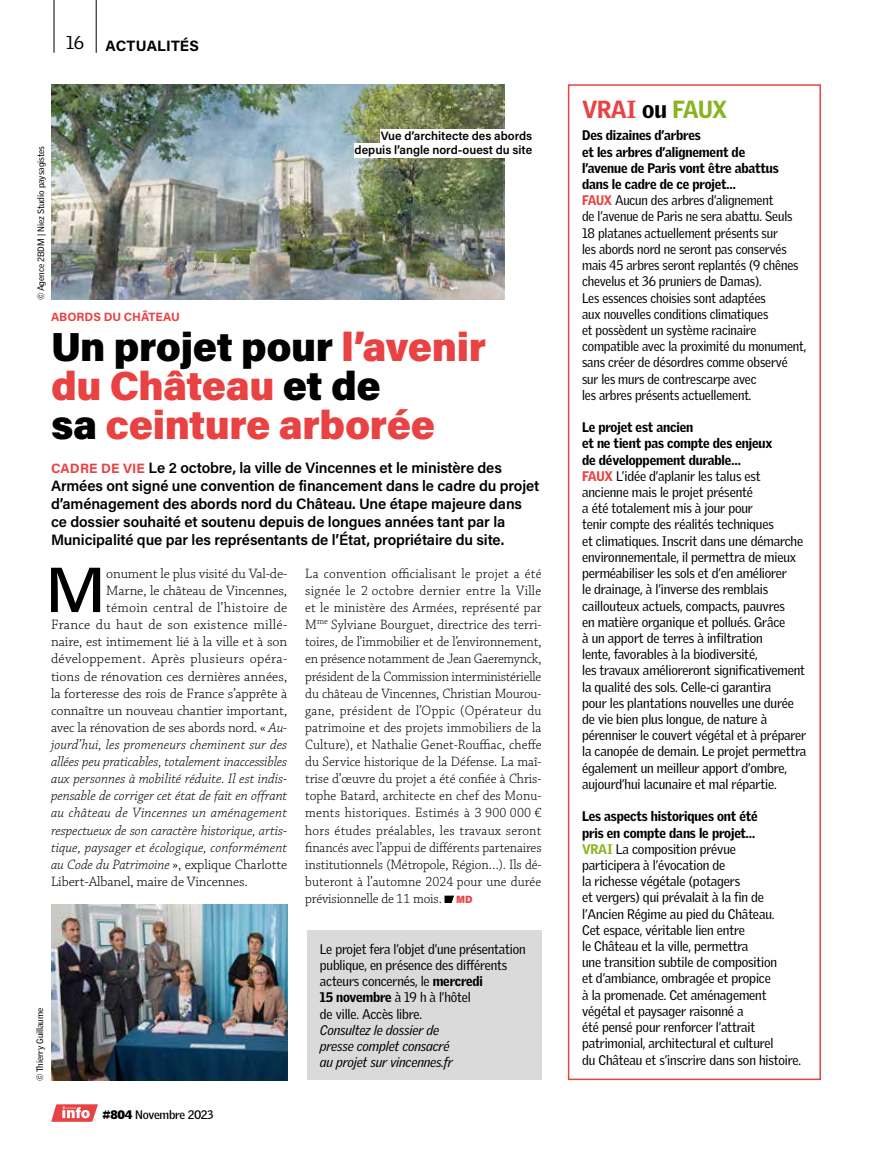
<style>
.page{position:relative;width:872px;height:1149px;background:#fff}
.page>*{position:absolute;margin:0;border:0;box-sizing:border-box;transform-origin:0 0}
._00_TEXTE_LETTRINE{font:500 62.55px "Acumin Pro Wide";color:#000}
._00_TITRE_MINEUR{font:900 40.5px/39px "Acumin Pro";letter-spacing:-.01em;color:#e84242}
.TITRE_BREVE{font:900 24px "Griffith Gothic";letter-spacing:-.025em;color:#e84242}
.t1{font:18px "Griffith Gothic";color:#000}
._00_CHAPEAU{font:600 15px/18px "Acumin Pro";letter-spacing:-.01em;color:#000}
.t2{font:700 15px "Acumin Pro";letter-spacing:.01em;color:#000}
._00_TEXTE_LETTRINE-2{font:300 14.25px/17.1px "Chaparral Pro";letter-spacing:-.005em;color:#000;text-align:justify;scale:.95 1}
._00_TEXTE_LETTRINE-3{font:300 14.25px "Chaparral Pro";letter-spacing:-.005em;color:#000}
._00_TEXTE_LETTRINE-4{font:italic 300 14.25px "Chaparral Pro";color:#000}
._00_TEXTE_LETTRINE-5{font:300 14.25px "Chaparral Pro";letter-spacing:.02em;color:#000}
._00_TEXTE_LETTRINE-6{font:300 14.25px "Chaparral Pro";letter-spacing:.015em;color:#000}
.TXT_BREVE{font:13.5px/16.2px "Griffith Gothic";letter-spacing:-.01em;color:#000}
.TXT_BREVE-2{font:13.5px/16.2px "Griffith Gothic";letter-spacing:-.01em;color:#000;scale:.94 1}
.TXT_BREVE-3{font:900 13.5px/16.2px "Griffith Gothic";letter-spacing:-.01em;color:#000}
.TXT_BREVE-4{font:13.5px/16.2px "Griffith Gothic";letter-spacing:-.01em;color:#000;scale:.96 1}
.TXT_BREVE-5{font:italic 13.5px/16.2px "Griffith Gothic";letter-spacing:-.01em;color:#000}
._00_LÉGENDES{font:600 12px "Acumin Pro";color:#000}
.t3{font:700 12px "Griffith Gothic";letter-spacing:-.03em;color:#000}
._00_SURTITRE{font:700 12px "Acumin Pro";color:#e84242}
.t4{font:9px "Griffith Gothic";letter-spacing:-.01em;color:#000}
.s1{color:#000}
.s2{font-weight:700;font-size:13.5px;color:#e84242}
.s3{font-style:italic}
.s4{font-weight:900}
.s5{font-family:"Acumin Pro";font-weight:900;font-size:10.5px;color:#e84242}
.s6{color:#89b422}
.s7{font-weight:900;color:#e84242}
.s8{font-weight:900;color:#89b422}
</style>
<div class="page">
<hr style="left:54px;top:0;width:1px;height:53px;background:#000">
<hr style="left:96px;top:0;width:1px;height:53px;background:#000">
<svg style="left:51px;top:1104px;width:47px;height:17px"></svg>
<img style="left:51px;top:84px;width:453px;height:216px">
<svg style="left:444px;top:895px;width:10px;height:7px"></svg>
<div style="left:307px;top:929px;width:234px;height:150px;background:#dadada"></div>
<div style="left:568px;top:84px;width:253px;height:995px;border:2px solid #e84242"></div>
<img style="left:51px;top:904px;width:236px;height:176px">
<div style="left:380px;top:129px;width:156px;height:15px;background:#fff"></div>
<div style="left:354px;top:143px;width:182px;height:15px;background:#fff"></div>
<p class="t1" style="left:66px;top:32px;width:19px">16</p>
<p class="t2" style="left:105px;top:35px;width:95px">ACTUALITÉS</p>
<p class="t4" style="left:35px;top:300px;width:155px;rotate:-90deg">©Agence 2BDM | Niez Studio paysagistes</p>
<p class="_00_LÉGENDES" style="left:381px;top:128px;width:153px">Vue d’architecte des abords</p>
<p class="_00_LÉGENDES" style="left:355px;top:141px;width:179px">depuis l’angle nord-ouest du site</p>
<p class="_00_SURTITRE" style="left:51px;top:309px;width:130px">ABORDS DU CHÂTEAU</p>
<p class="_00_TITRE_MINEUR" style="left:51px;top:325px;width:437px"><span class="s1">Un projet pour</span> l’avenir du Château <span class="s1">et de<br>sa</span> ceinture arborée</p>
<p class="_00_CHAPEAU" style="left:51px;top:458px;width:490px"><span class="s2">CADRE DE VIE</span> Le 2 octobre, la ville de Vincennes et le ministère des Armées ont signé une convention de financement dans le cadre du projet d’aménagement des abords nord du Château. Une étape majeure dans ce dossier souhaité et soutenu depuis de longues années tant par la Municipalité que par les représentants de l’État, propriétaire du site.</p>
<p class="_00_TEXTE_LETTRINE" style="left:45px;top:545px;width:63px">M</p>
<p class="_00_TEXTE_LETTRINE-3" style="left:106px;top:565px;width:182px">onument le plus visité du Val-de-</p>
<p class="_00_TEXTE_LETTRINE-3" style="left:106px;top:582px;width:182px">Marne, le château de Vincennes,</p>
<p class="_00_TEXTE_LETTRINE-6" style="left:106px;top:599px;width:182px">témoin central de l’histoire de</p>
<p class="_00_TEXTE_LETTRINE-5" style="left:51px;top:616px;width:238px">France du haut de son existence millé-</p>
<p class="_00_TEXTE_LETTRINE-3" style="left:51px;top:634px;width:238px">naire, est intimement lié à la ville et à son</p>
<p class="_00_TEXTE_LETTRINE-5" style="left:51px;top:651px;width:238px">développement. Après plusieurs opéra-</p>
<p class="_00_TEXTE_LETTRINE-3" style="left:51px;top:668px;width:238px">tions de rénovation ces dernières années,</p>
<p class="_00_TEXTE_LETTRINE-3" style="left:51px;top:685px;width:238px">la forteresse des rois de France s’apprête à</p>
<p class="_00_TEXTE_LETTRINE-3" style="left:51px;top:702px;width:238px">connaître un nouveau chantier important,</p>
<p class="_00_TEXTE_LETTRINE-3" style="left:51px;top:719px;width:238px">avec la rénovation de ses abords nord. « <span class="s3">Au-</span></p>
<p class="_00_TEXTE_LETTRINE-4" style="left:51px;top:736px;width:238px">jourd’hui, les promeneurs cheminent sur des</p>
<p class="_00_TEXTE_LETTRINE-4" style="left:51px;top:753px;width:238px">allées peu praticables, totalement inaccessibles</p>
<p class="_00_TEXTE_LETTRINE-4" style="left:51px;top:770px;width:238px">aux personnes à mobilité réduite. Il est indis-</p>
<p class="_00_TEXTE_LETTRINE-4" style="left:51px;top:787px;width:238px">pensable de corriger cet état de fait en offrant</p>
<p class="_00_TEXTE_LETTRINE-4" style="left:51px;top:805px;width:238px">au château de Vincennes un aménagement</p>
<p class="_00_TEXTE_LETTRINE-4" style="left:51px;top:822px;width:238px">respectueux de son caractère historique, artis-</p>
<p class="_00_TEXTE_LETTRINE-4" style="left:51px;top:839px;width:238px">tique, paysager et écologique, conformément</p>
<p class="_00_TEXTE_LETTRINE-3" style="left:51px;top:856px;width:238px"><span class="s3">au Code du Patrimoine</span> », explique Charlotte</p>
<p class="_00_TEXTE_LETTRINE-3" style="left:51px;top:873px;width:198px">Libert-Albanel, maire de Vincennes.</p>
<p class="t4" style="left:34px;top:1080px;width:75px;rotate:-90deg">©Thierry Guillaume</p>
<p class="t3" style="left:103px;top:1107px;width:113px"><span class="s4">#804</span> Novembre 2023</p>
<p class="_00_TEXTE_LETTRINE-2" style="left:305px;top:565px;width:250px">La convention officialisant le projet a été signée le 2 octobre dernier entre la Ville et le ministère des Armées, représenté par M<sup>me</sup> Sylviane Bourguet, directrice des terri&shy;toires, de l’immobilier et de l’environnement, en présence notamment de Jean Gaeremynck, président de la Commission interministérielle du château de Vincennes, Christian Mourou&shy;gane, président de l’Oppic (Opérateur du patrimoine et des projets immobiliers de la Culture), et Nathalie Genet-Rouffiac, cheffe du Service historique de la Défense. La maî&shy;trise d’œuvre du projet a été confiée à Chris&shy;tophe Batard, architecte en chef des Monu&shy;ments historiques. Estimés à 3 900 000 € hors études préalables, les travaux seront financés avec l’appui de différents partenaires institutionnels (Métropole, Région…). Ils dé&shy;buteront à l’automne 2024 pour une durée prévisionnelle de 11 mois. <span class="s5">MD</span></p>
<p class="TXT_BREVE-4" style="left:320px;top:940px;width:216px">Le projet fera l’objet d’une présentation publique, en présence des différents acteurs concernés, le <span class="s4">mercredi<br>15 novembre</span> à 19 h à l’hôtel<br>de ville. Accès libre.</p>
<p class="TXT_BREVE-5" style="left:320px;top:1021px;width:134px">Consultez le dossier de presse complet consacré au projet sur vincennes.fr</p>
<p class="TITRE_BREVE" style="left:582px;top:95px;width:147px">VRAI <span class="s1">ou</span> <span class="s6">FAUX</span></p>
<p class="TXT_BREVE-3" style="left:582px;top:127px;width:198px">Des dizaines d’arbres<br>et les arbres d’alignement de l’avenue de Paris vont être abattus dans le cadre de ce projet…</p>
<p class="TXT_BREVE-2" style="left:582px;top:192px;width:240px"><span class="s7">FAUX</span> Aucun des arbres d’alignement<br>de l’avenue de Paris ne sera abattu. Seuls 18 platanes actuellement présents sur<br>les abords nord ne seront pas conservés mais 45 arbres seront replantés (9 chênes chevelus et 36 pruniers de Damas).<br>Les essences choisies sont adaptées<br>aux nouvelles conditions climatiques<br>et possèdent un système racinaire compatible avec la proximité du monument, sans créer de désordres comme observé sur les murs de contrescarpe avec<br>les arbres présents actuellement.</p>
<p class="TXT_BREVE-3" style="left:582px;top:419px;width:192px">Le projet est ancien<br>et ne tient pas compte des enjeux de développement durable…</p>
<p class="TXT_BREVE" style="left:582px;top:467px;width:226px"><span class="s7">FAUX</span> L’idée d’aplanir les talus est ancienne mais le projet présenté<br>a été totalement mis à jour pour<br>tenir compte des réalités techniques<br>et climatiques. Inscrit dans une démarche environnementale, il permettra de mieux perméabiliser les sols et d’en améliorer<br>le drainage, à l’inverse des remblais caillouteux actuels, compacts, pauvres<br>en matière organique et pollués. Grâce<br>à un apport de terres à infiltration<br>lente, favorables à la biodiversité,<br>les travaux amélioreront significativement la qualité des sols. Celle-ci garantira<br>pour les plantations nouvelles une durée de vie bien plus longue, de nature à pérenniser le couvert végétal et à préparer la canopée de demain. Le projet permettra également un meilleur apport d’ombre, aujourd’hui lacunaire et mal répartie.</p>
<p class="TXT_BREVE-3" style="left:582px;top:808px;width:177px">Les aspects historiques ont été pris en compte dans le projet…</p>
<p class="TXT_BREVE" style="left:582px;top:840px;width:220px"><span class="s8">VRAI</span> La composition prévue<br>participera à l’évocation de<br>la richesse végétale (potagers<br>et vergers) qui prévalait à la fin de l’Ancien Régime au pied du Château.<br>Cet espace, véritable lien entre<br>le Château et la ville, permettra<br>une transition subtile de composition<br>et d’ambiance, ombragée et propice<br>à la promenade. Cet aménagement végétal et paysager raisonné a<br>été pensé pour renforcer l’attrait patrimonial, architectural et culturel<br>du Château et s’inscrire dans son histoire.</p>
</div>
